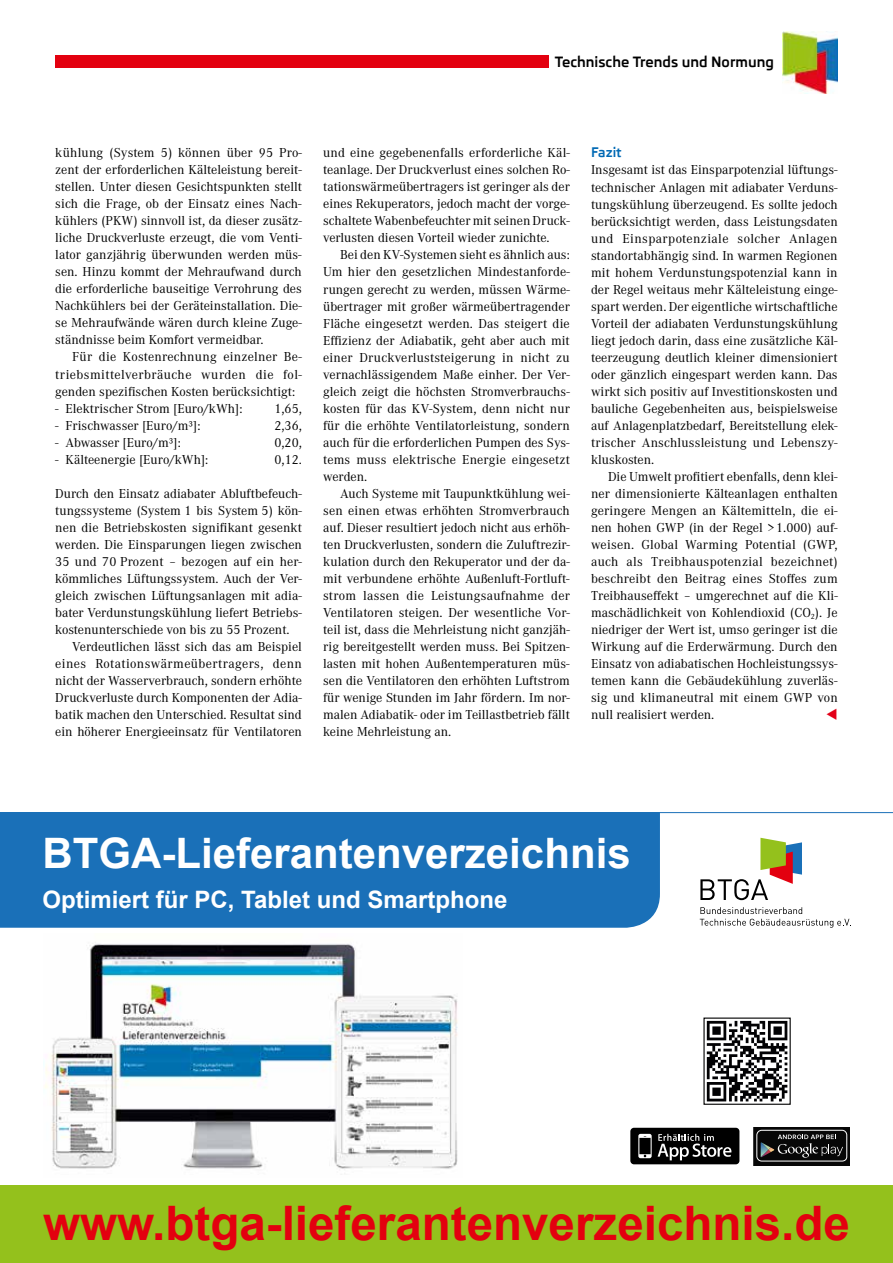
<style>
.page{position:relative;width:893px;height:1263px;background:#fff}
.page>*{position:absolute;margin:0;border:0;box-sizing:border-box;transform-origin:0 0}
.t1{font:700 47.55px "Arial";color:#e3000f}
.t2{font:700 42px "Arial";color:#fff}
.t3{font:700 24px "Arial";color:#fff}
.t4{font:700 14.4px "Skoda Pro";color:#000}
.t5{font:13.5px/17px "Corporate A";color:#000;text-align:justify}
.t6{font:13.5px "Corporate A";letter-spacing:.03em;color:#000}
.t7{font:700 13.5px "Skoda Pro";color:#0069b4}
</style>
<div class="page">
<div style="left:55px;top:56px;width:494px;height:12px;background:#e3000f"></div>
<img style="left:783px;top:32px;width:55px;height:61px">
<div style="left:0;top:1186px;width:893px;height:77px;background:#94c11c"></div>
<img style="left:43px;top:944px;width:415px;height:225px">
<div style="left:1px;top:813px;width:659px;height:115px;background:#1a70b8"></div>
<svg style="left:700px;top:838px;width:102px;height:62px"></svg>
<svg style="left:700px;top:907px;width:150px;height:21px"></svg>
<svg style="left:706px;top:1020px;width:82px;height:82px"></svg>
<svg style="left:707px;top:1021px;width:80px;height:80px"></svg>
<svg style="left:630px;top:1127px;width:110px;height:38px;background:#323232"></svg>
<svg style="left:754px;top:1127px;width:96px;height:38px;background:#2d2d2e"></svg>
<svg style="left:0;top:813px;width:1px;height:115px"></svg>
<hr style="left:0;top:812px;width:893px;height:1px;background:#1a70b8">
<p class="t4" style="left:555px;top:53px;width:221px">Technische Trends und Normung</p>
<p class="t5" style="left:55px;top:145px;width:248px">kühlung (System 5) können über 95 Pro&shy;zent der erforderlichen Kälteleistung bereit&shy;stellen. Unter diesen Gesichtspunkten stellt sich die Frage, ob der Einsatz eines Nach&shy;kühlers (PKW) sinnvoll ist, da dieser zusätz&shy;liche Druckverluste erzeugt, die vom Venti&shy;lator ganzjährig überwunden werden müs&shy;sen. Hinzu kommt der Mehraufwand durch die erforderliche bauseitige Verrohrung des Nachkühlers bei der Geräteinstallation. Die&shy;se Mehraufwände wären durch kleine Zuge&shy;ständnisse beim Komfort vermeidbar.</p>
<p class="t5" style="left:55px;top:349px;width:248px;text-indent:17px">Für die Kostenrechnung einzelner Be&shy;triebsmittelverbräuche wurden die fol&shy;genden spezifischen Kosten berücksichtigt:</p>
<p class="t5" style="left:55px;top:400px;width:189px">- Elektrischer Strom [Euro/kWh]:</p>
<p class="t5" style="left:274px;top:400px;width:29px">1,65,</p>
<p class="t5" style="left:55px;top:417px;width:147px">- Frischwasser [Euro/m³]:</p>
<p class="t5" style="left:274px;top:417px;width:29px">2,36,</p>
<p class="t5" style="left:55px;top:434px;width:127px">- Abwasser [Euro/m³]:</p>
<p class="t5" style="left:274px;top:434px;width:29px">0,20,</p>
<p class="t5" style="left:55px;top:451px;width:155px">- Kälteenergie [Euro/kWh]:</p>
<p class="t5" style="left:274px;top:451px;width:29px">0,12.</p>
<p class="t5" style="left:55px;top:485px;width:248px">Durch den Einsatz adiabater Abluftbefeuch-</p>
<p class="t5" style="left:55px;top:502px;width:248px">tungssysteme (System 1 bis System 5) kön-</p>
<p class="t5" style="left:55px;top:519px;width:248px">nen die Betriebskosten signifikant gesenkt</p>
<p class="t5" style="left:55px;top:536px;width:248px">werden. Die Einsparungen liegen zwischen</p>
<p class="t5" style="left:55px;top:553px;width:248px">35 und 70 Prozent – bezogen auf ein her-</p>
<p class="t5" style="left:55px;top:570px;width:248px">kömmliches Lüftungssystem. Auch der Ver-</p>
<p class="t5" style="left:55px;top:587px;width:248px">gleich zwischen Lüftungsanlagen mit adia-</p>
<p class="t5" style="left:55px;top:604px;width:248px">bater Verdunstungskühlung liefert Betriebs-</p>
<p class="t5" style="left:55px;top:621px;width:236px">kostenunterschiede von bis zu 55 Prozent.</p>
<p class="t5" style="left:72px;top:638px;width:231px">Verdeutlichen lässt sich das am Beispiel</p>
<p class="t6" style="left:55px;top:656px;width:248px">eines Rotationswärmeübertragers, denn</p>
<p class="t5" style="left:55px;top:672px;width:248px">nicht der Wasserverbrauch, sondern erhöhte</p>
<p class="t5" style="left:55px;top:689px;width:248px">Druckverluste durch Komponenten der Adia-</p>
<p class="t5" style="left:55px;top:706px;width:248px">batik machen den Unterschied. Resultat sind</p>
<p class="t5" style="left:55px;top:723px;width:248px">ein höherer Energieeinsatz für Ventilatoren</p>
<p class="t5" style="left:323px;top:145px;width:248px">und eine gegebenenfalls erforderliche Käl&shy;teanlage. Der Druckverlust eines solchen Ro&shy;tationswärmeübertragers ist geringer als der eines Rekuperators, jedoch macht der vorge&shy;schaltete Wabenbefeuchter mit seinen Druck&shy;verlusten diesen Vorteil wieder zunichte.</p>
<p class="t5" style="left:323px;top:247px;width:248px;text-indent:17px">Bei den KV-Systemen sieht es ähnlich aus:<br>Um hier den gesetzlichen Mindestanforde&shy;rungen gerecht zu werden, müssen Wärme&shy;übertrager mit großer wärmeübertragender Fläche eingesetzt werden. Das steigert die Effizienz der Adiabatik, geht aber auch mit einer Druckverluststeigerung in nicht zu vernachlässigendem Maße einher. Der Ver&shy;gleich zeigt die höchsten Stromverbrauchs&shy;kosten für das KV-System, denn nicht nur für die erhöhte Ventilatorleistung, sondern auch für die erforderlichen Pumpen des Sys&shy;tems muss elektrische Energie eingesetzt werden.</p>
<p class="t5" style="left:323px;top:485px;width:248px;text-indent:17px">Auch Systeme mit Taupunktkühlung wei&shy;sen einen etwas erhöhten Stromverbrauch auf. Dieser resultiert jedoch nicht aus erhöh&shy;ten Druckverlusten, sondern die Zuluftrezir&shy;kulation durch den Rekuperator und der da&shy;mit verbundene erhöhte Außenluft-Fortluft&shy;strom lassen die Leistungsaufnahme der Ventilatoren steigen. Der wesentliche Vor&shy;teil ist, dass die Mehrleistung nicht ganzjäh&shy;rig bereitgestellt werden muss. Bei Spitzen&shy;lasten mit hohen Außentemperaturen müs&shy;sen die Ventilatoren den erhöhten Luftstrom für wenige Stunden im Jahr fördern. Im nor&shy;malen Adiabatik- oder im Teillastbetrieb fällt keine Mehrleistung an.</p>
<p class="t7" style="left:591px;top:145px;width:32px">Fazit</p>
<p class="t5" style="left:591px;top:162px;width:248px">Insgesamt ist das Einsparpotenzial lüftungs&shy;technischer Anlagen mit adiabater Verduns&shy;tungskühlung überzeugend. Es sollte jedoch berücksichtigt werden, dass Leistungsdaten und Einsparpotenziale solcher Anlagen standortabhängig sind. In warmen Regionen mit hohem Verdunstungspotenzial kann in der Regel weitaus mehr Kälteleistung einge&shy;spart werden. Der eigentliche wirtschaftliche Vorteil der adiabaten Verdunstungskühlung liegt jedoch darin, dass eine zusätzliche Käl&shy;teerzeugung deutlich kleiner dimensioniert oder gänzlich eingespart werden kann. Das wirkt sich positiv auf Investitionskosten und bauliche Gegebenheiten aus, beispielsweise auf Anlagenplatzbedarf, Bereitstellung elek&shy;trischer Anschlussleistung und Lebenszy&shy;kluskosten.</p>
<p class="t5" style="left:591px;top:468px;width:248px;text-indent:17px">Die Umwelt profitiert ebenfalls, denn klei&shy;ner dimensionierte Kälteanlagen enthalten geringere Mengen an Kältemitteln, die ei&shy;nen hohen GWP (in der Regel &gt;1.000) auf&shy;weisen. Global Warming Potential (GWP, auch als Treibhauspotenzial bezeichnet) beschreibt den Beitrag eines Stoffes zum Treibhauseffekt – umgerechnet auf die Kli&shy;maschädlichkeit von Kohlendioxid (CO<sub>2</sub>). Je niedriger der Wert ist, umso geringer ist die Wirkung auf die Erderwärmung. Durch den Einsatz von adiabatischen Hochleistungssys&shy;temen kann die Gebäudekühlung zuverläs&shy;sig und klimaneutral mit einem GWP von null realisiert werden.</p>
<h2 class="t2" style="left:43px;top:824px;width:590px">BTGA-Lieferantenverzeichnis</h2>
<h3 class="t3" style="left:43px;top:882px;width:466px">Optimiert für PC, Tablet und Smartphone</h3>
<h1 class="t1" style="left:43px;top:1189px;width:808px">www.btga-lieferantenverzeichnis.de</h1>
</div>
